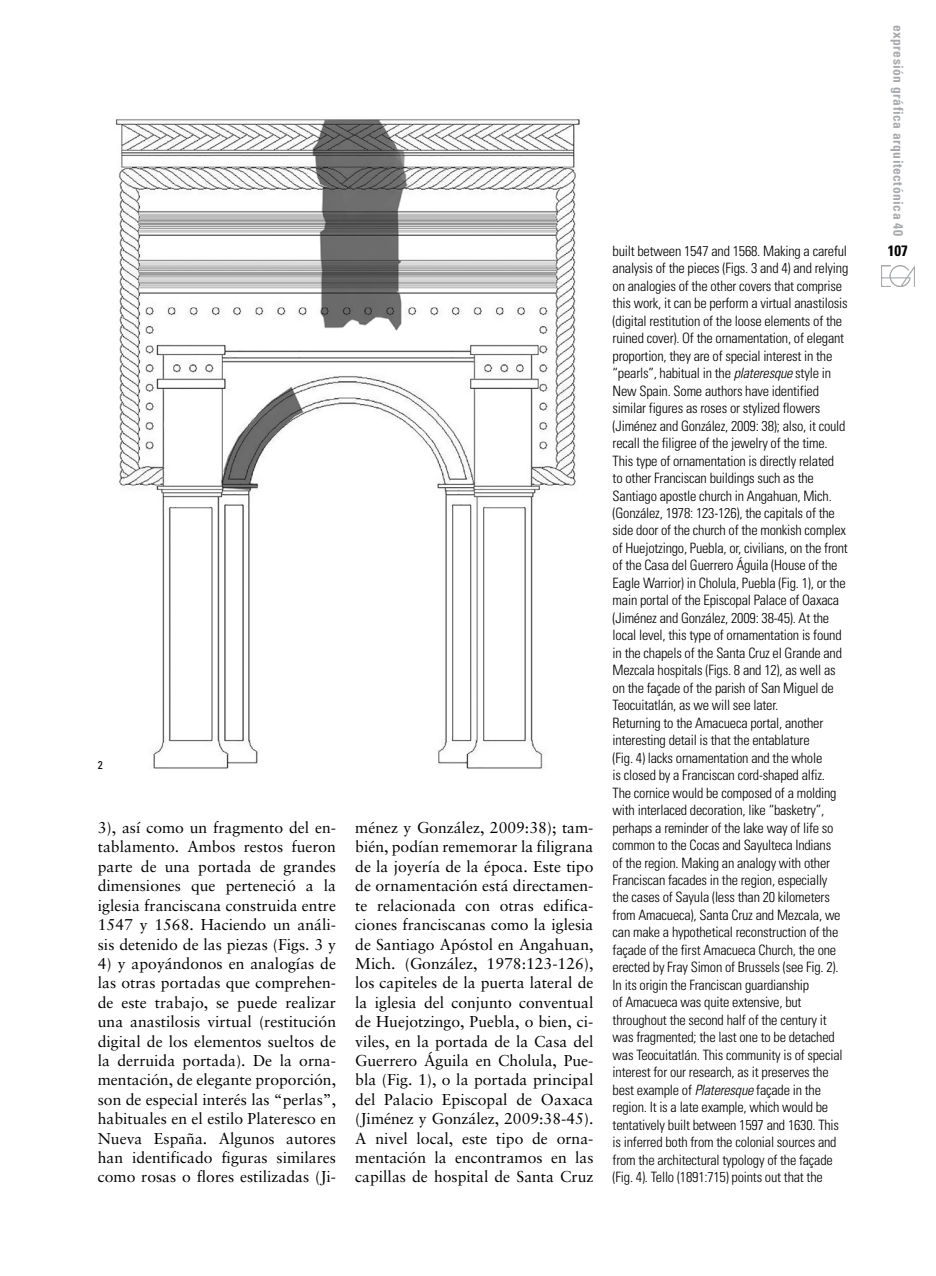
<style>
.page{position:relative;width:936px;height:1276px;background:#fff}
.page>*{position:absolute;margin:0;border:0;box-sizing:border-box;transform-origin:0 0}
.t1{font:15.75px/19.4px "Sabon";color:#000;text-align:justify}
.t2{font:700 condensed 15px "Univers";color:#000}
.t3{font:300 condensed 14.25px/17.4px "Univers";letter-spacing:-.015em;color:#000}
.t4{font:700 condensed 13.5px "Univers";letter-spacing:.035em;color:#a7a9ac}
.t5{font:condensed 11.25px "Univers";color:#000}
.s1{font-style:italic}
</style>
<div class="page">
<img style="left:881px;top:265px;width:33px;height:21px">
<img style="left:116px;top:119px;width:464px;height:650px">
<p class="t5" style="left:98px;top:758px;width:6px">2</p>
<p class="t1" style="left:98px;top:817px;width:240px">3), así como un fragmento del en&shy;tablamento. Ambos restos fueron parte de una portada de grandes dimensiones que perteneció a la iglesia franciscana construida entre 1547 y 1568. Haciendo un análi&shy;sis detenido de las piezas (Figs. 3 y</p>
<p class="t1" style="left:98px;top:953px;width:240px">4) y apoyándonos en analogías de las otras portadas que comprehen&shy;de este trabajo, se puede realizar una anastilosis virtual (restitución digital de los elementos sueltos de la derruida portada). De la orna&shy;mentación, de elegante proporción, son de especial interés las “perlas”, habituales en el estilo Plateresco en Nueva España. Algunos autores han identificado figuras similares como rosas o flores estilizadas (Ji-</p>
<p class="t1" style="left:355px;top:817px;width:240px">ménez y González, 2009:38); tam&shy;bién, podían rememorar la filigrana de la joyería de la época. Este tipo de ornamentación está directamen&shy;te relacionada con otras edifica&shy;ciones franciscanas como la iglesia de Santiago Apóstol en Angahuan, Mich. (González, 1978:123-126), los capiteles de la puerta lateral de la iglesia del conjunto conventual de Huejotzingo, Puebla, o bien, ci&shy;viles, en la portada de la Casa del Guerrero Águila en Cholula, Pue&shy;bla (Fig. 1), o la portada principal del Palacio Episcopal de Oaxaca (Jiménez y González, 2009:38-45).<br>A nivel local, este tipo de orna&shy;mentación la encontramos en las capillas de hospital de Santa Cruz</p>
<p class="t3" style="left:612px;top:242px;width:237px">built between 1547 and 1568. Making a careful analysis of the pieces (Figs. 3 and 4) and relying on analogies of the other covers that comprise this work, it can be perform a virtual anastilosis (digital restitution of the loose elements of the ruined cover). Of the ornamentation, of elegant proportion, they are of special interest in the “pearls”, habitual in the <span class="s1">plateresque</span> style in New Spain. Some authors have identified similar figures as roses or stylized flowers (Jiménez and González, 2009: 38); also, it could recall the filigree of the jewelry of the time.<br>This type of ornamentation is directly related<br>to other Franciscan buildings such as the Santiago apostle church in Angahuan, Mich. (González, 1978: 123-126), the capitals of the side door of the church of the monkish complex of Huejotzingo, Puebla, or, civilians, on the front of the Casa del Guerrero Águila (House of the Eagle Warrior) in Cholula, Puebla (Fig. 1), or the main portal of the Episcopal Palace of Oaxaca (Jiménez and González, 2009: 38-45). At the local level, this type of ornamentation is found in the chapels of the Santa Cruz el Grande and Mezcala hospitals (Figs. 8 and 12), as well as on the façade of the parish of San Miguel de Teocuitatlán, as we will see later.<br>Returning to the Amacueca portal, another interesting detail is that the entablature<br>(Fig. 4) lacks ornamentation and the whole<br>is closed by a Franciscan cord-shaped alfiz.<br>The cornice would be composed of a molding with interlaced decoration, like “basketry”, perhaps a reminder of the lake way of life so common to the Cocas and Sayulteca Indians<br>of the region. Making an analogy with other Franciscan facades in the region, especially<br>the cases of Sayula (less than 20 kilometers from Amacueca), Santa Cruz and Mezcala, we can make a hypothetical reconstruction of the façade of the first Amacueca Church, the one erected by Fray Simon of Brussels (see Fig. 2).<br>In its origin the Franciscan guardianship<br>of Amacueca was quite extensive, but throughout the second half of the century it was fragmented; the last one to be detached was Teocuitatlán. This community is of special interest for our research, as it preserves the best example of <span class="s1">Plateresque</span> façade in the region. It is a late example, which would be tentatively built between 1597 and 1630. This is inferred both from the colonial sources and from the architectural typology of the façade (Fig. 4). Tello (1891:715) points out that the</p>
<p class="t4" style="left:906px;top:25px;width:213px;rotate:90deg">expresión gráfica arquitectónica 40</p>
<p class="t2" style="left:887px;top:242px;width:21px">107</p>
</div>
